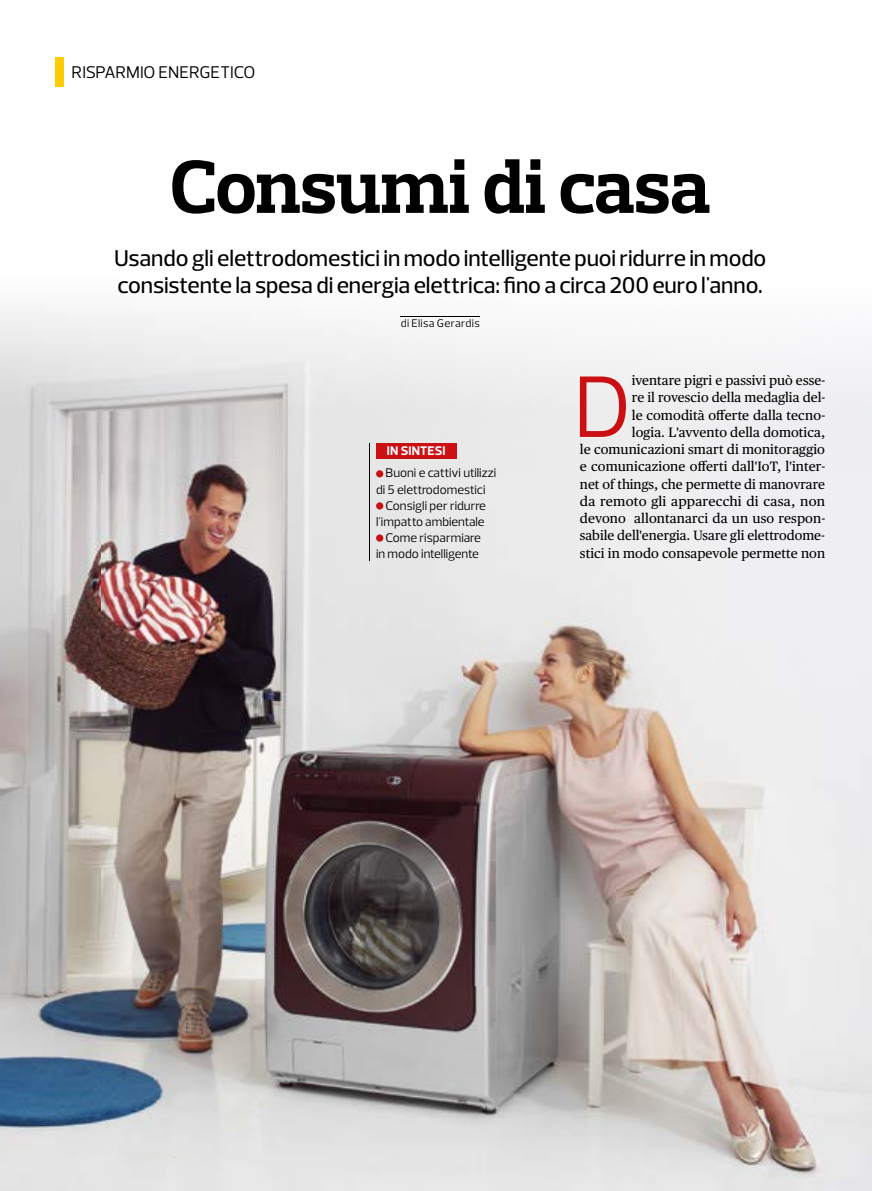
<style>
.page{position:relative;width:872px;height:1191px;background:#fff}
.page>*{position:absolute;margin:0;border:0;box-sizing:border-box;transform-origin:0 0}
.t1{font:88.8px "Prelo";color:#cb1013}
.t2{font:700 76.5px "Prelo Slab";letter-spacing:-.01em;color:#000}
.t3{font:500 23.25px/27px "Prelo";letter-spacing:-.005em;color:#000}
.t4{font:17.25px "Prelo";letter-spacing:.005em;color:#000}
.t5{font:13.5px/17.2px "Publico Text";letter-spacing:.005em;color:#000;text-align:right}
.t6{font:12.75px "Prelo";color:#000}
.t7{font:700 12.75px "Prelo";letter-spacing:.015em;color:#fff}
.t8{font:11.25px "Prelo";letter-spacing:.03em;color:#000}
</style>
<div class="page">
<div style="left:55px;top:57px;width:9px;height:30px;background:#fc0"></div>
<img style="left:0;top:308px;width:872px;height:883px">
<svg style="left:55px;top:1149px;width:12px;height:8px"></svg>
<img style="left:67px;top:1150px;width:65px;height:8px">
<svg style="left:137px;top:1152px;width:4px;height:4px"></svg>
<img style="left:141px;top:1150px;width:62px;height:10px">
<img style="left:734px;top:1150px;width:90px;height:8px">
<hr style="left:369px;top:443px;width:1px;height:118px;background:#000">
<div style="left:376px;top:443px;width:80px;height:15px;background:#cb1013"></div>
<div style="left:376px;top:470px;width:7px;height:7px;background:#cb1013;border-radius:50%"></div>
<div style="left:376px;top:502px;width:7px;height:7px;background:#cb1013;border-radius:50%"></div>
<div style="left:376px;top:534px;width:7px;height:7px;background:#cb1013;border-radius:50%"></div>
<hr style="left:401px;top:316px;width:79px;height:1px;background:#000">
<p class="t4" style="left:72px;top:62px;width:185px">RISPARMIO ENERGETICO</p>
<h2 class="t2" style="left:170px;top:140px;width:542px">Consumi di casa</h2>
<h3 class="t3" style="left:114px;top:244px;width:654px">Usando gli elettrodomestici in modo intelligente puoi ridurre in modo consistente la spesa di energia elettrica: fino a circa 200 euro l'anno.</h3>
<p class="t8" style="left:401px;top:317px;width:81px">di Elisa Gerardis</p>
<p class="t7" style="left:387px;top:443px;width:60px">IN SINTESI</p>
<p class="t6" style="left:385px;top:465px;width:112px">Buoni e cattivi utilizzi</p>
<p class="t6" style="left:376px;top:481px;width:111px">di 5 elettrodomestici</p>
<p class="t6" style="left:385px;top:497px;width:102px">Consigli per ridurre</p>
<p class="t6" style="left:376px;top:513px;width:110px">l'impatto ambientale</p>
<p class="t6" style="left:385px;top:529px;width:97px">Come risparmiare</p>
<p class="t6" style="left:376px;top:545px;width:104px">in modo intelligente</p>
<p class="t5" style="left:580px;top:372px;width:247px">iventare pigri e passivi può esse-<br>re il rovescio della medaglia del-<br>le comodità offerte dalla tecno-<br>logia. L'avvento della domotica,<br>le comunicazioni smart di monitoraggio e comunicazione offerti dall'IoT, l'inter&shy;net of things, che permette di manovrare da remoto gli apparecchi di casa, non devono allontanarci da un uso respon&shy;sabile dell'energia. Usare gli elettrodome&shy;stici in modo consapevole permette non</p>
<h1 class="t1" style="left:573px;top:352px;width:59px">D</h1>
</div>
